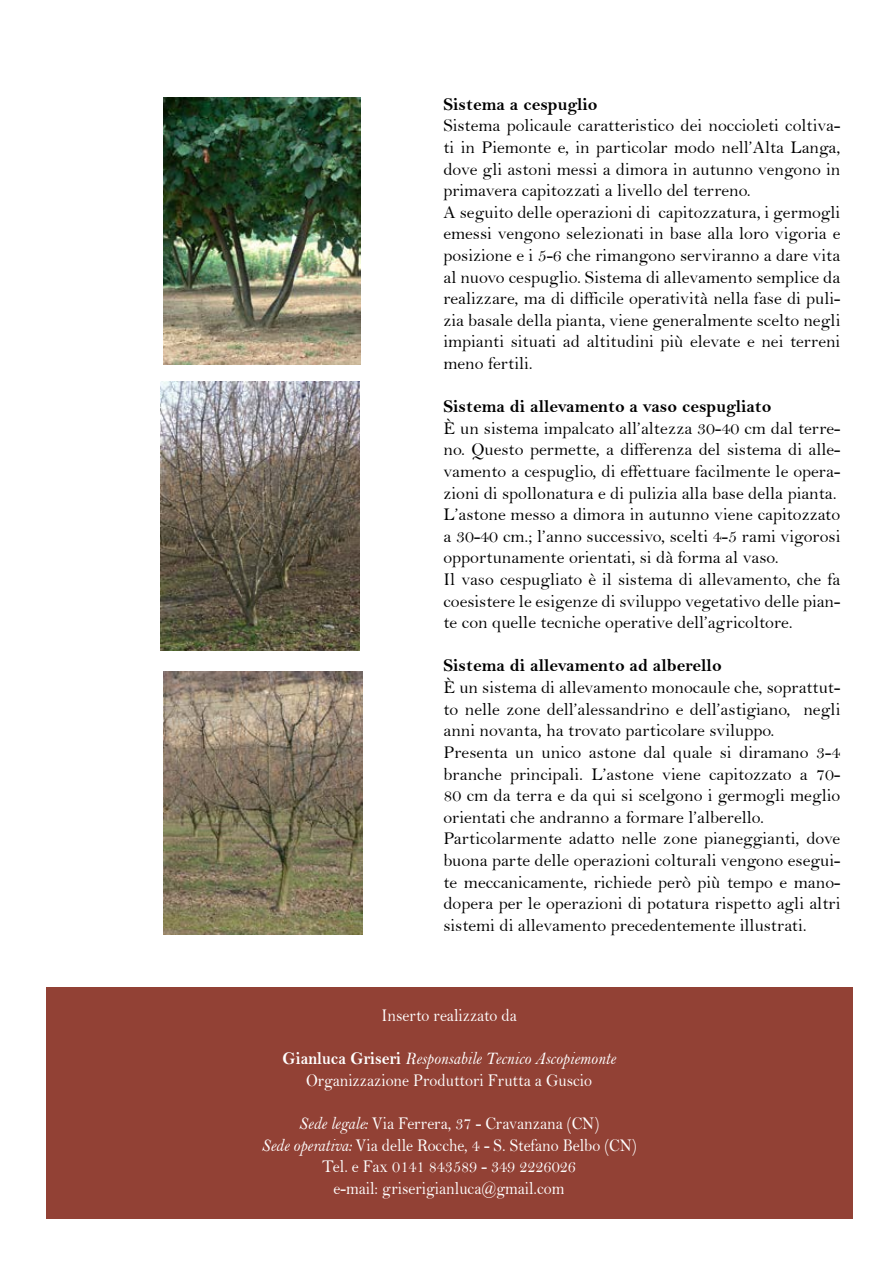
<style>
.page{position:relative;width:893px;height:1263px;background:#fff}
.page>*{position:absolute;margin:0;border:0;box-sizing:border-box;transform-origin:0 0}
.t1{font:18px/21.6px "Bell";color:#000}
.t2{font:18px/21.6px "Bell";color:#fff;text-align:center;scale:.9 1}
.t3{font:18px "Bell MT Bold";color:#000}
.t4{font:18px "Bell MT Italic";color:#fff;scale:.9 1}
.s1{font-family:"Bell MT Bold"}
.s2{font-family:"Bell MT Italic"}
</style>
<div class="page">
<img style="left:163px;top:672px;width:199px;height:262px">
<div style="left:46px;top:988px;width:806px;height:231px;background:#924135"></div>
<img style="left:163px;top:98px;width:197px;height:266px">
<img style="left:161px;top:382px;width:199px;height:268px">
<p class="t3" style="left:443px;top:93px;width:156px">Sistema a cespuglio</p>
<p class="t1" style="left:443px;top:115px;width:398px">Sistema policaule caratteristico dei noccioleti coltiva&shy;ti in Piemonte e, in particolar modo nell’Alta Langa, dove gli astoni messi a dimora in autunno vengono in primavera capitozzati a livello del terreno.<br>A seguito delle operazioni di capitozzatura, i germogli emessi vengono selezionati in base alla loro vigoria e posizione e i 5-6 che rimangono serviranno a dare vita al nuovo cespuglio. Sistema di allevamento semplice da realizzare, ma di difficile operatività nella fase di puli&shy;zia basale della pianta, viene generalmente scelto negli impianti situati ad altitudini più elevate e nei terreni meno fertili.</p>
<p class="t3" style="left:443px;top:396px;width:330px">Sistema di allevamento a vaso cespugliato</p>
<p class="t1" style="left:443px;top:417px;width:398px">È un sistema impalcato all’altezza 30-40 cm dal terre&shy;no. Questo permette, a differenza del sistema di alle&shy;vamento a cespuglio, di effettuare facilmente le opera&shy;zioni di spollonatura e di pulizia alla base della pianta.<br>L’astone messo a dimora in autunno viene capitozzato a 30-40 cm.; l’anno successivo, scelti 4-5 rami vigorosi opportunamente orientati, si dà forma al vaso.<br>Il vaso cespugliato è il sistema di allevamento, che fa coesistere le esigenze di sviluppo vegetativo delle pian&shy;te con quelle tecniche operative dell’agricoltore.</p>
<p class="t3" style="left:443px;top:655px;width:280px">Sistema di allevamento ad alberello</p>
<p class="t1" style="left:443px;top:676px;width:398px">È un sistema di allevamento monocaule che, soprattut&shy;to nelle zone dell’alessandrino e dell’astigiano, negli anni novanta, ha trovato particolare sviluppo.<br>Presenta un unico astone dal quale si diramano 3-4 branche principali. L’astone viene capitozzato a 70- 80 cm da terra e da qui si scelgono i germogli meglio orientati che andranno a formare l’alberello.<br>Particolarmente adatto nelle zone pianeggianti, dove buona parte delle operazioni colturali vengono esegui&shy;te meccanicamente, richiede però più tempo e mano&shy;dopera per le operazioni di potatura rispetto agli altri sistemi di allevamento precedentemente illustrati.</p>
<p class="t2" style="left:381px;top:1004px;width:152px">Inserto realizzato da</p>
<p class="t4" style="left:283px;top:1048px;width:371px"><span class="s1">Gianluca Griseri</span> Responsabile Tecnico Ascopiemonte</p>
<p class="t2" style="left:306px;top:1069px;width:319px">Organizzazione Produttori Frutta a Guscio</p>
<p class="t2" style="left:261px;top:1112px;width:418px"><span class="s2">Sede legale:</span> Via Ferrera, 37 - Cravanzana (CN)<br><span class="s2">Sede operativa:</span> Via delle Rocche, 4 - S. Stefano Belbo (CN)<br>Tel. e Fax 0141 843589 - 349 2226026<br>e-mail: griserigianluca@gmail.com</p>
</div>
